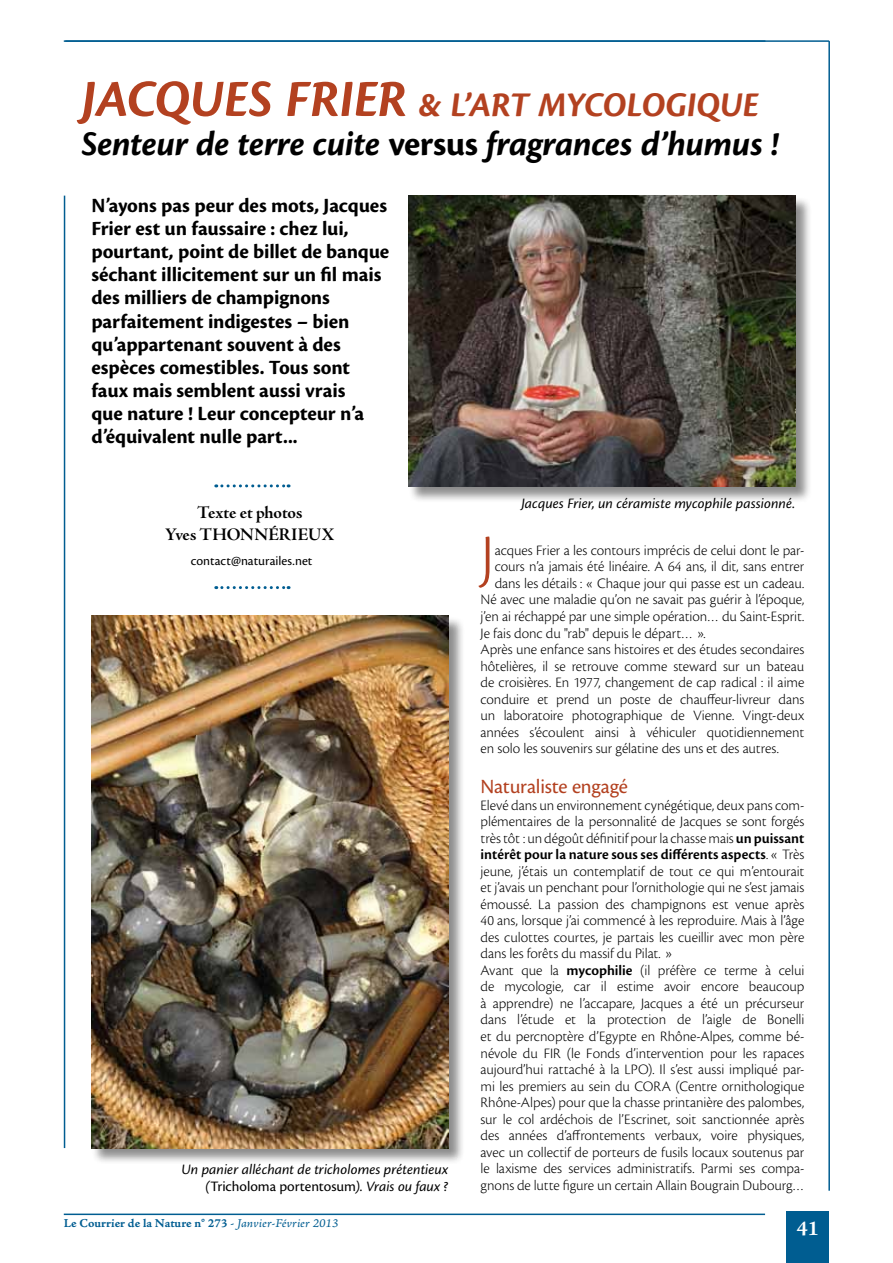
<style>
.page{position:relative;width:893px;height:1263px;background:#fff}
.page>*{position:absolute;margin:0;border:0;box-sizing:border-box;transform-origin:0 0}
.t1{font:300 67.5px "Cronos Pro";color:#b34120}
.t2{font:italic 700 36px/39.6px "Cronos Pro";letter-spacing:-.01em;color:#000}
.t3{font:700 21px/23.1px "Cronos Pro";letter-spacing:-.005em;color:#000}
.t4{font:21px "Cronos Pro";letter-spacing:-.01em;color:#b34120}
.t5{font:700 21px "Adobe Jenson Pro";color:#fff}
.t6{font:18px/22.5px "Adobe Jenson Pro Bold Subh";letter-spacing:-.005em;color:#000;text-align:center}
.t7{font:300 15px/16.5px "Cronos Pro";letter-spacing:-.005em;color:#000}
.t8{font:italic 15px/16.5px "Cronos Pro";letter-spacing:.005em;color:#000;text-align:right}
.t9{font:13.5px "Cronos Pro";color:#000}
.t10{font:12px "Adobe Jenson Pro Bold Capt";color:#005d91}
.s1{font-size:54px;color:#b34120}
.s2{color:#b34120}
.s3{font-style:normal}
.s4{font-weight:600}
.s5{font-family:"Adobe Jenson Pro Capt"}
.s6{font-family:"Adobe Jenson Pro It Capt"}
</style>
<div class="page">
<hr style="left:64px;top:1213px;width:701px;height:2px;background:#005d91">
<div style="left:786px;top:1212px;width:43px;height:51px;background:#005d91"></div>
<hr style="left:828px;top:41px;width:2px;height:1150px;background:#005d91">
<hr style="left:64px;top:40px;width:765px;height:2px;background:#005d91">
<hr style="left:64px;top:196px;width:1px;height:952px;background:#005d91">
<div style="left:408px;top:196px;width:404px;height:308px;background:#000;opacity:.45"></div>
<img style="left:408px;top:196px;width:387px;height:291px">
<div style="left:92px;top:616px;width:373px;height:549px;background:#000;opacity:.45"></div>
<img style="left:91px;top:616px;width:357px;height:532px">
<svg style="left:216px;top:484px;width:73px;height:3px"></svg>
<svg style="left:216px;top:586px;width:73px;height:3px"></svg>
<h2 class="t2" style="left:82px;top:86px;width:699px"><span class="s1">JACQUES FRIER</span> <span class="s2">&amp; L’ART MYCOLOGIQUE<br></span>Senteur de terre cuite <span class="s3">versus</span> fragrances d’humus !</h2>
<p class="t3" style="left:91px;top:194px;width:299px">N’ayons pas peur des mots, Jacques<br>Frier est un faussaire : chez lui, pourtant, point de billet de banque séchant illicitement sur un fil mais des milliers de champignons parfaitement indigestes – bien qu’appartenant souvent à des espèces comestibles. Tous sont faux mais semblent aussi vrais<br>que nature ! Leur concepteur n’a d’équivalent nulle part...</p>
<p class="t6" style="left:165px;top:501px;width:171px">Texte et photos<br>Yves THONNÉRIEUX</p>
<p class="t9" style="left:191px;top:553px;width:123px">contact@naturailes.net</p>
<p class="t8" style="left:181px;top:1161px;width:268px">Un panier alléchant de tricholomes prétentieux (<span class="s3">Tricholoma portentosum</span>). Vrais ou faux ?</p>
<p class="t8" style="left:521px;top:495px;width:275px">Jacques Frier, un céramiste mycophile passionné.</p>
<h1 class="t1" style="left:480px;top:519px;width:16px">J</h1>
<p class="t7" style="left:495px;top:542px;width:311px">acques Frier a les contours imprécis de celui dont le par-</p>
<p class="t7" style="left:495px;top:558px;width:311px">cours n’a jamais été linéaire. A 64 ans, il dit, sans entrer</p>
<p class="t7" style="left:495px;top:575px;width:311px">dans les détails : « Chaque jour qui passe est un cadeau.</p>
<p class="t7" style="left:480px;top:591px;width:325px">Né avec une maladie qu’on ne savait pas guérir à l’époque,</p>
<p class="t7" style="left:480px;top:608px;width:325px">j’en ai réchappé par une simple opération… du Saint-Esprit.</p>
<p class="t7" style="left:480px;top:624px;width:227px">Je fais donc du "rab" depuis le départ… ».</p>
<p class="t7" style="left:480px;top:641px;width:325px">Après une enfance sans histoires et des études secondaires</p>
<p class="t7" style="left:480px;top:658px;width:325px">hôtelières, il se retrouve comme steward sur un bateau</p>
<p class="t7" style="left:480px;top:674px;width:325px">de croisières. En 1977, changement de cap radical : il aime</p>
<p class="t7" style="left:480px;top:691px;width:325px">conduire et prend un poste de chauffeur-livreur dans</p>
<p class="t7" style="left:480px;top:707px;width:325px">un laboratoire photographique de Vienne. Vingt-deux</p>
<p class="t7" style="left:480px;top:724px;width:325px">années s’écoulent ainsi à véhiculer quotidiennement</p>
<p class="t7" style="left:480px;top:740px;width:300px">en solo les souvenirs sur gélatine des uns et des autres.</p>
<h3 class="t4" style="left:480px;top:774px;width:149px">Naturaliste engagé</h3>
<p class="t7" style="left:480px;top:796px;width:325px">Elevé dans un environnement cynégétique, deux pans com&shy;plémentaires de la personnalité de Jacques se sont forgés très tôt : un dégoût définitif pour la chasse mais <span class="s4">un puissant intérêt pour la nature sous ses différents aspects</span>. « Très jeune, j’étais un contemplatif de tout ce qui m’entourait et j’avais un penchant pour l’ornithologie qui ne s’est jamais émoussé. La passion des champignons est venue après 40 ans, lorsque j’ai commencé à les reproduire. Mais à l’âge des culottes courtes, je partais les cueillir avec mon père dans les forêts du massif du Pilat. »<br>Avant que la <span class="s4">mycophilie</span> (il préfère ce terme à celui de mycologie, car il estime avoir encore beaucoup à apprendre) ne l’accapare, Jacques a été un précurseur dans l’étude et la protection de l’aigle de Bonelli et du percnoptère d’Egypte en Rhône-Alpes, comme bé&shy;névole du FIR (le Fonds d’intervention pour les rapaces aujourd’hui rattaché à la LPO). Il s’est aussi impliqué par&shy;mi les premiers au sein du CORA (Centre ornithologique Rhône-Alpes) pour que la chasse printanière des palombes, sur le col ardéchois de l’Escrinet, soit sanctionnée après des années d’affrontements verbaux, voire physiques, avec un collectif de porteurs de fusils locaux soutenus par le laxisme des services administratifs. Parmi ses compa&shy;gnons de lutte figure un certain Allain Bougrain Dubourg…</p>
<p class="t10" style="left:64px;top:1216px;width:276px">Le Courrier de la Nature n° 273 <span class="s5">-</span> <span class="s6">Janvier-Février 2013</span></p>
<h3 class="t5" style="left:797px;top:1216px;width:24px">41</h3>
</div>
